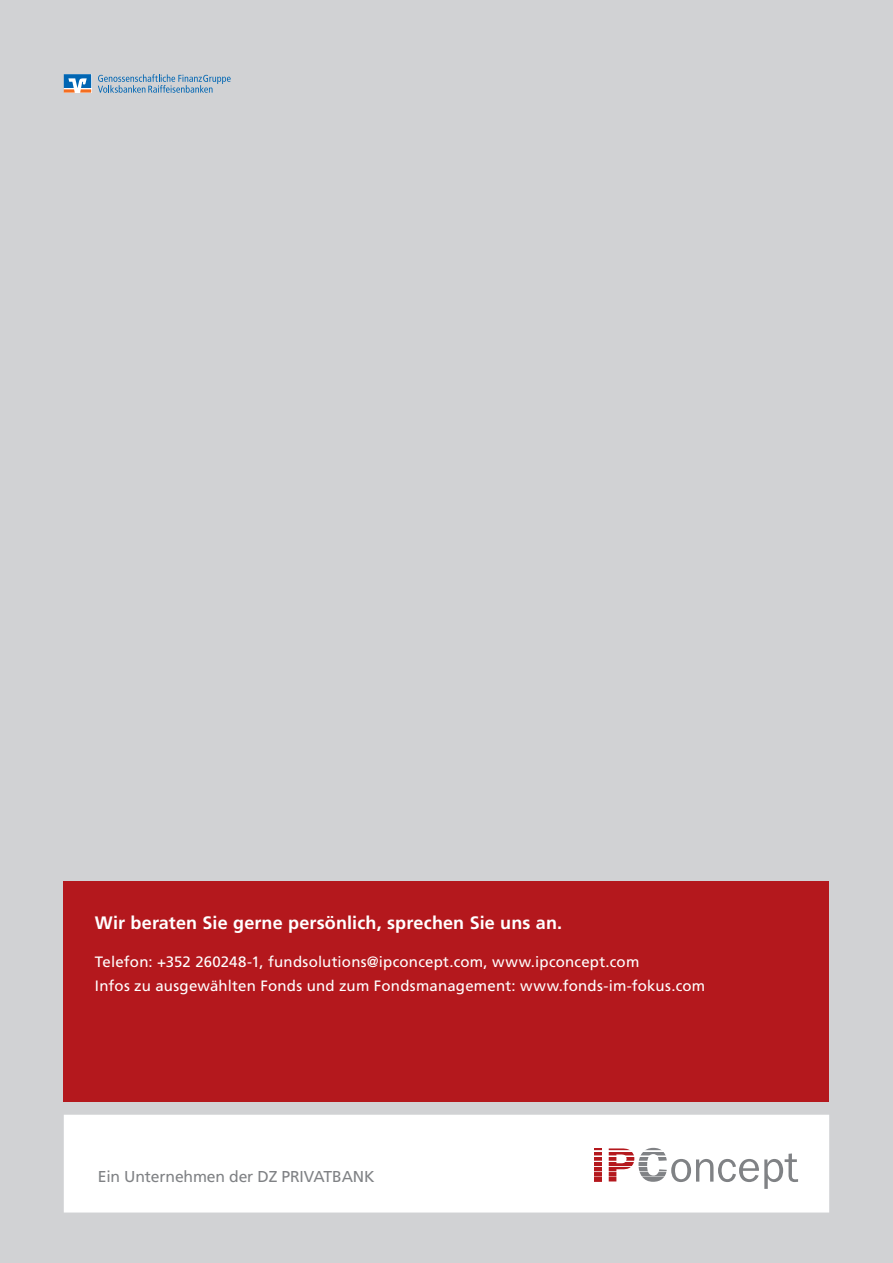
<style>
.page{position:relative;width:893px;height:1263px;background:#d1d2d4}
.page>*{position:absolute;margin:0;border:0;box-sizing:border-box;transform-origin:0 0}
.t1{font:700 18px "Frutiger LT";letter-spacing:.01em;color:#fff}
.t2{font:15.75px "Frutiger DZPB";letter-spacing:-.01em;color:#808285}
.t3{font:15px/24px "Frutiger LT";letter-spacing:.015em;color:#fff}
</style>
<div class="page">
<div style="left:64px;top:881px;width:765px;height:221px;background:#b4181d"></div>
<div style="left:64px;top:1115px;width:765px;height:97px;background:#fff"></div>
<svg style="left:594px;top:1148px;width:8px;height:33px"></svg>
<svg style="left:609px;top:1148px;width:189px;height:41px;background:#e3e3e4"></svg>
<svg style="left:609px;top:1177px;width:25px;height:4px"></svg>
<svg style="left:609px;top:1172px;width:25px;height:4px"></svg>
<svg style="left:609px;top:1167px;width:25px;height:4px"></svg>
<svg style="left:609px;top:1162px;width:25px;height:4px"></svg>
<svg style="left:609px;top:1157px;width:25px;height:4px"></svg>
<hr style="left:609px;top:1152px;width:25px;height:3px;background:#b4181d">
<hr style="left:609px;top:1148px;width:25px;height:2px;background:#b4181d">
<svg style="left:98px;top:74px;width:133px;height:19px"></svg>
<svg style="left:64px;top:74px;width:27px;height:19px"></svg>
<p class="t1" style="left:95px;top:912px;width:469px">Wir beraten Sie gerne persönlich, sprechen Sie uns an.</p>
<p class="t3" style="left:95px;top:949px;width:612px">Telefon: +352 260248-1, fundsolutions@ipconcept.com, www.ipconcept.com<br>Infos zu ausgewählten Fonds und zum Fondsmanagement: www.fonds-im-fokus.com</p>
<p class="t2" style="left:98px;top:1167px;width:278px">Ein Unternehmen der DZ PRIVATBANK</p>
</div>
